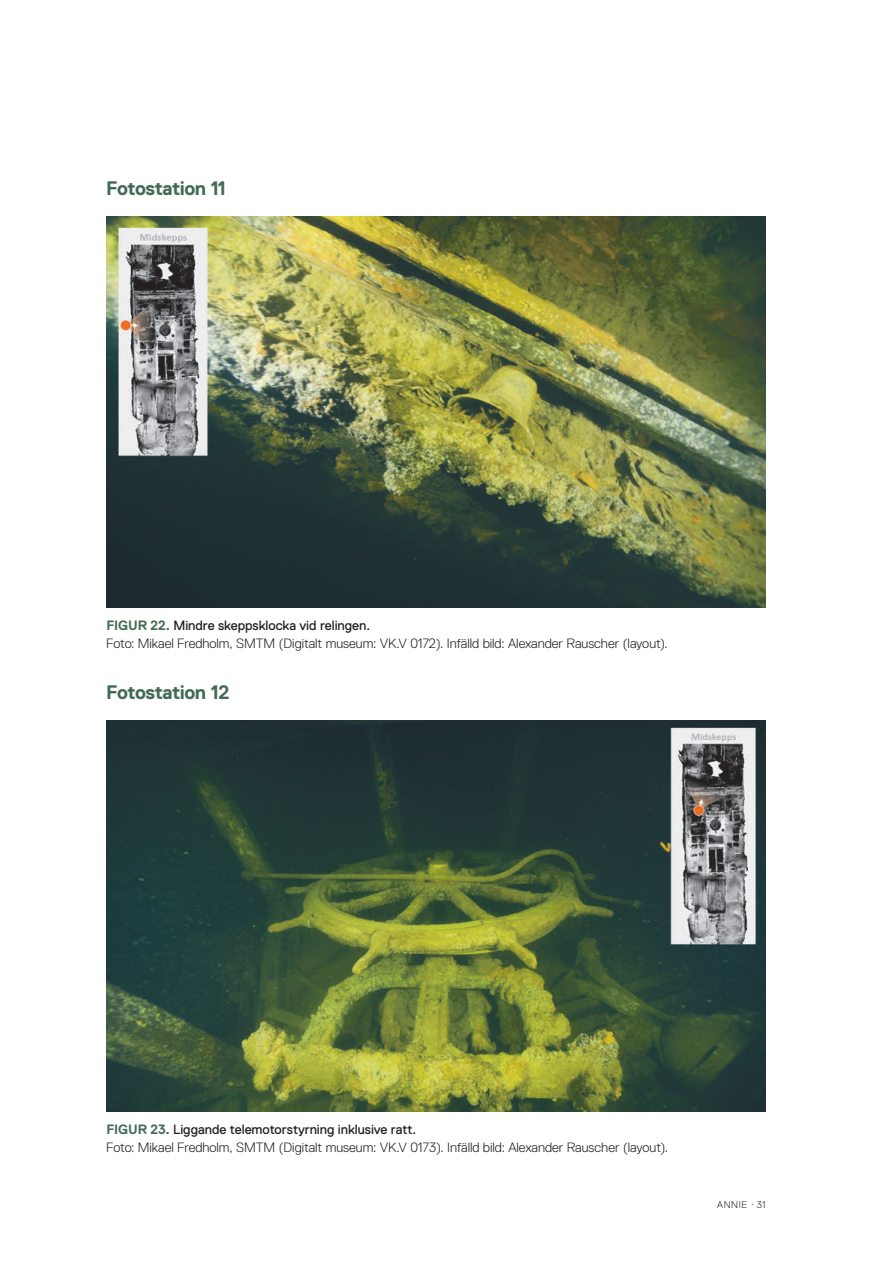
<style>
.page{position:relative;width:893px;height:1263px;background:#fff}
.page>*{position:absolute;margin:0;border:0;box-sizing:border-box;transform-origin:0 0}
.Rubrik_2{font:700 19.5px "Replica Pro";letter-spacing:-.025em;color:#426a54}
.Figurtext{font:300 13.5px/18px "Replica Pro";letter-spacing:-.005em;color:#231f20}
.t1{font:300 9.75px "Replica Pro";letter-spacing:.065em;color:#231f20}
.s1{font-weight:700;color:#426a54}
.s2{font-weight:400}
</style>
<div class="page">
<img style="left:106px;top:216px;width:659px;height:391px">
<img style="left:106px;top:720px;width:659px;height:391px">
<h2 class="Rubrik_2" style="left:106px;top:177px;width:121px">Fotostation 11</h2>
<p class="Figurtext" style="left:106px;top:616px;width:563px"><span class="s1">FIGUR 22.</span> <span class="s2">Mindre skeppsklocka vid relingen.<br></span>Foto: Mikael Fredholm, SMTM (Digitalt museum: VK.V 0172). Infälld bild: Alexander Rauscher (layout).</p>
<h2 class="Rubrik_2" style="left:106px;top:681px;width:125px">Fotostation 12</h2>
<p class="Figurtext" style="left:106px;top:1120px;width:563px"><span class="s1">FIGUR 23.</span> <span class="s2">Liggande telemotorstyrning inklusive ratt.<br></span>Foto: Mikael Fredholm, SMTM (Digitalt museum: VK.V 0173). Infälld bild: Alexander Rauscher (layout).</p>
<p class="t1" style="left:717px;top:1199px;width:50px">ANNIE · 31</p>
</div>
